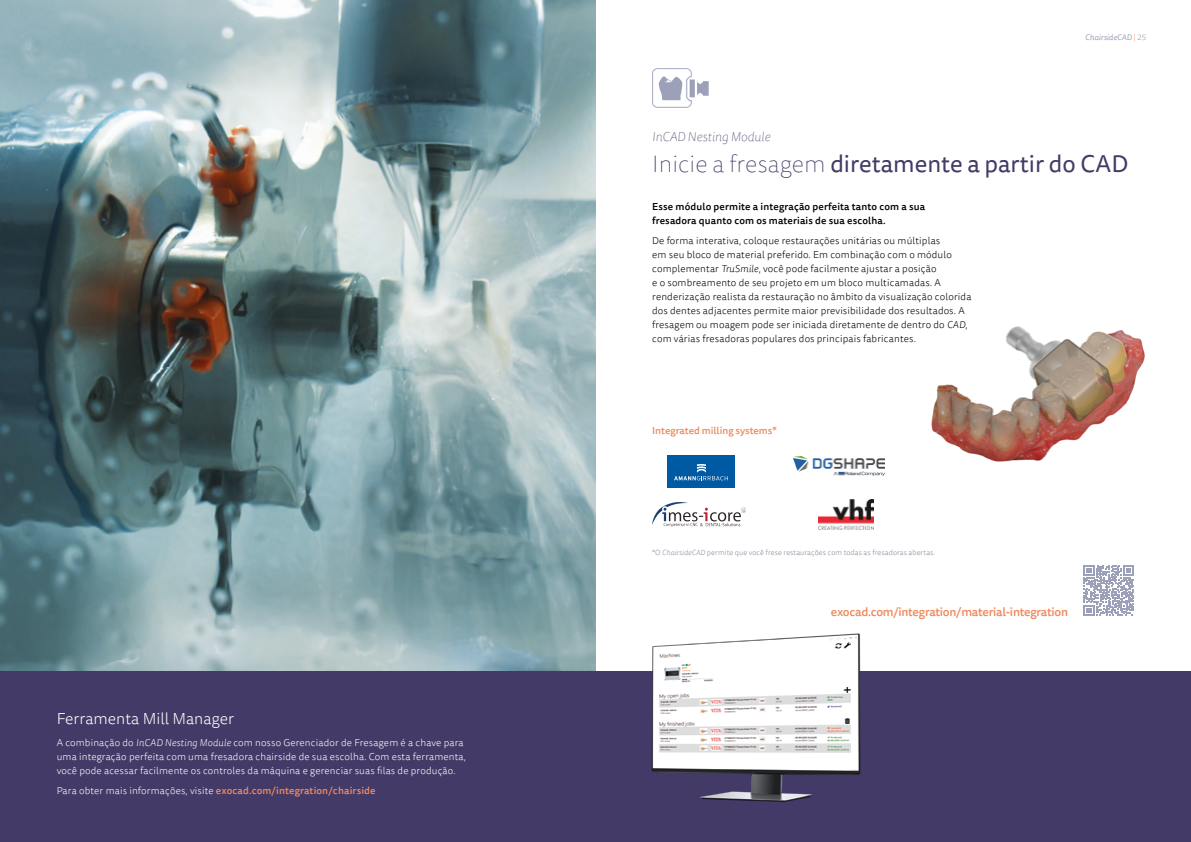
<style>
.page{position:relative;width:1191px;height:842px;background:#fff}
.page>*{position:absolute;margin:0;border:0;box-sizing:border-box;transform-origin:0 0}
.t1{font:24px "Tisa Sans Pro";color:#433a67}
.t2{font:300 16px "Tisa Sans Pro";color:#fff}
.t3{font:italic 100 13px "Tisa Sans Pro";color:#433a67}
.t4{font:500 12px "Tisa Sans Pro";letter-spacing:-.02em;color:#f08a5f}
.t5{font:300 10px/14px "Tisa Sans Pro";letter-spacing:.015em;color:#000}
.t6{font:300 10px/14px "Tisa Sans Pro";letter-spacing:.015em;color:#fff}
.t7{font:500 10px/14px "Tisa Sans Pro";letter-spacing:.015em;color:#000}
.t8{font:500 10px "Tisa Sans Pro";color:#f08a5f}
.t9{font:italic 8px "Tisa Sans Pro";color:#9ca0b9}
.t10{font:300 7.5px "Tisa Sans Pro";letter-spacing:.01em;color:#868a9e}
.s1{font-style:italic}
.s2{font-weight:300;color:#fff}
.s3{font-weight:300;font-style:normal;color:#f08a5f}
.s4{font-weight:300;font-style:normal}
.s5{font-weight:100}
</style>
<div class="page">
<img style="left:0;top:0;width:595px;height:671px">
<div style="left:0;top:671px;width:1191px;height:171px;background:#433a67"></div>
<svg style="left:1083px;top:565px;width:50px;height:50px"></svg>
<img style="left:652px;top:503px;width:94px;height:24px">
<img style="left:793px;top:456px;width:91px;height:19px">
<img style="left:818px;top:500px;width:55px;height:30px">
<img style="left:651px;top:633px;width:210px;height:169px">
<svg style="left:652px;top:68px;width:56px;height:40px"></svg>
<img style="left:931px;top:326px;width:214px;height:136px">
<div style="left:667px;top:455px;width:67px;height:32px;background:#0059a3"></div>
<svg style="left:674px;top:464px;width:54px;height:16px"></svg>
<h2 class="t2" style="left:57px;top:708px;width:179px">Ferramenta Mill Manager</h2>
<p class="t6" style="left:57px;top:736px;width:411px">A combinação do <span class="s1">InCAD Nesting Module</span> com nosso Gerenciador de Fresagem é a chave para uma integração perfeita com uma fresadora chairside de sua escolha. Com esta ferramenta, você pode acessar facilmente os controles da máquina e gerenciar suas filas de produção.</p>
<p class="t8" style="left:57px;top:783px;width:320px"><span class="s2">Para obter mais informações, visite</span> exocad.com/integration/chairside</p>
<p class="t9" style="left:1085px;top:32px;width:62px">ChairsideCAD <span class="s3">|</span> <span class="s4">25</span></p>
<h3 class="t3" style="left:652px;top:128px;width:120px">InCAD Nesting Module</h3>
<h1 class="t1" style="left:652px;top:147px;width:477px"><span class="s5">Inicie a fresagem</span> diretamente a partir do CAD</h1>
<p class="t7" style="left:652px;top:200px;width:274px">Esse módulo permite a integração perfeita tanto com a sua fresadora quanto com os materiais de sua escolha.</p>
<p class="t5" style="left:652px;top:234px;width:321px">De forma interativa, coloque restaurações unitárias ou múltiplas<br>em seu bloco de material preferido. Em combinação com o módulo complementar <span class="s1">TruSmile</span>, você pode facilmente ajustar a posição<br>e o sombreamento de seu projeto em um bloco multicamadas. A renderização realista da restauração no âmbito da visualização colorida dos dentes adjacentes permite maior previsibilidade dos resultados. A fresagem ou moagem pode ser iniciada diretamente de dentro do <span class="s1">CAD</span>, com várias fresadoras populares dos principais fabricantes.</p>
<p class="t8" style="left:652px;top:423px;width:126px">Integrated milling systems*</p>
<p class="t10" style="left:652px;top:547px;width:284px">*O <span class="s1">ChairsideCAD</span> permite que você frese restaurações com todas as fresadoras abertas.</p>
<p class="t4" style="left:831px;top:603px;width:239px">exocad.com/integration/material-integration</p>
</div>
